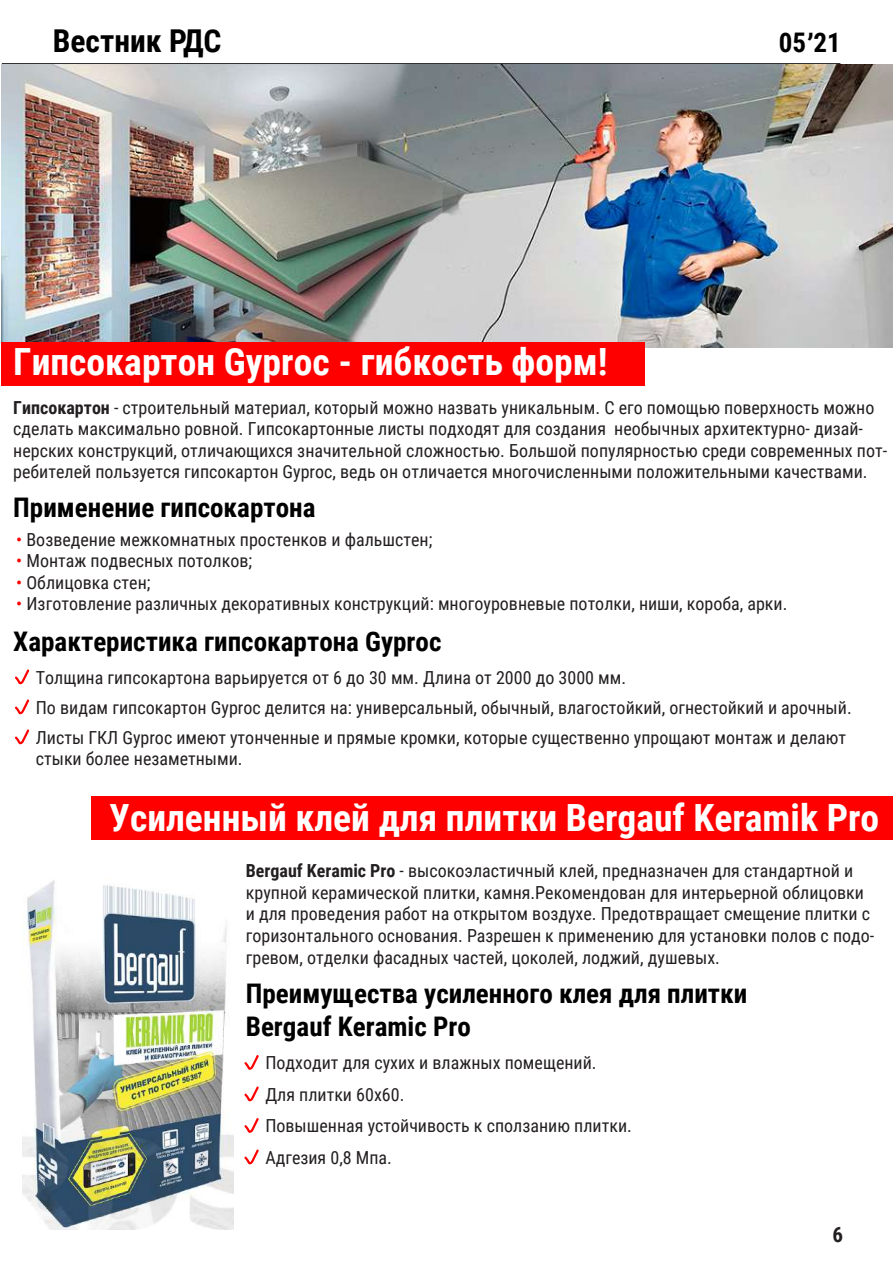
<style>
.page{position:relative;width:893px;height:1263px;background:#fff}
.page>*{position:absolute;margin:0;border:0;box-sizing:border-box;transform-origin:0 0}
.t1{font:700 37.5px "Roboto Condensed";color:#fff}
.t2{font:700 31.5px "Roboto Condensed";color:#000}
.t3{font:700 27px/32.4px "Roboto Condensed";color:#000}
.t4{font:700 21px "Roboto Condensed";color:#231f20}
.t5{font:18px/21.6px "Roboto Condensed";color:#231f20}
.s1{font-weight:700}
.s2{color:#f00}
</style>
<div class="page">
<hr style="left:2px;top:63px;width:838px;height:1px;background:#000">
<img style="left:1px;top:65px;width:892px;height:283px">
<div style="left:1px;top:342px;width:644px;height:44px;background:#f00"></div>
<svg style="left:15px;top:669px;width:15px;height:16px"></svg>
<svg style="left:15px;top:699px;width:15px;height:16px"></svg>
<svg style="left:15px;top:729px;width:15px;height:16px"></svg>
<div style="left:91px;top:796px;width:802px;height:44px;background:#f00"></div>
<img style="left:22px;top:880px;width:212px;height:349px">
<svg style="left:244px;top:1055px;width:15px;height:15px"></svg>
<svg style="left:244px;top:1086px;width:15px;height:16px"></svg>
<svg style="left:244px;top:1118px;width:15px;height:15px"></svg>
<svg style="left:244px;top:1149px;width:15px;height:16px"></svg>
<h2 class="t2" style="left:53px;top:19px;width:170px">Вестник РДС</h2>
<h3 class="t3" style="left:779px;top:26px;width:63px">05 21</h3>
<h3 class="t3" style="left:807px;top:9px;width:8px">,</h3>
<h1 class="t1" style="left:13px;top:335px;width:596px">Гипсокартон Gyproc - гибкость форм!</h1>
<p class="t5" style="left:13px;top:396px;width:875px"><span class="s1">Гипсокартон</span> - строительный материал, который можно назвать уникальным. С его помощью поверхность можно сделать максимально ровной. Гипсокартонные листы подходят для создания необычных архитектурно- дизай&shy;нерских конструкций, отличающихся значительной сложностью. Большой популярностью среди современных пот&shy;ребителей пользуется гипсокартон Gyproc, ведь он отличается многочисленными положительными качествами.</p>
<h3 class="t3" style="left:13px;top:490px;width:304px">Применение гипсокартона</h3>
<p class="t5" style="left:16px;top:528px;width:417px"><span class="s2">•</span> Возведение межкомнатных простенков и фальшстен;</p>
<p class="t5" style="left:16px;top:549px;width:237px"><span class="s2">•</span> Монтаж подвесных потолков;</p>
<p class="t5" style="left:16px;top:571px;width:136px"><span class="s2">•</span> Облицовка стен;</p>
<p class="t5" style="left:16px;top:592px;width:773px"><span class="s2">•</span> Изготовление различных декоративных конструкций: многоуровневые потолки, ниши, короба, арки.</p>
<h3 class="t3" style="left:13px;top:624px;width:430px">Характеристика гипсокартона Gyproc</h3>
<p class="t5" style="left:36px;top:661px;width:817px;line-height:30px">Толщина гипсокартона варьируется от 6 до 30 мм. Длина от 2000 до 3000 мм.<br>По видам гипсокартон Gyproc делится на: универсальный, обычный, влагостойкий, огнестойкий и арочный.<br>Листы ГКЛ Gyproc имеют утонченные и прямые кромки, которые существенно упрощают монтаж и делают</p>
<p class="t5" style="left:36px;top:747px;width:208px">стыки более незаметными.</p>
<h1 class="t1" style="left:109px;top:791px;width:771px">Усиленный клей для плитки Bergauf Keramik Pro</h1>
<p class="t5" style="left:246px;top:859px;width:630px"><span class="s1">Bergauf Keramic Pro</span> - высокоэластичный клей, предназначен для стандартной и крупной керамической плитки, камня.Рекомендован для интерьерной облицовки и для проведения работ на открытом воздухе. Предотвращает смещение плитки с горизонтального основания. Разрешен к применению для установки полов с подо&shy;гревом, отделки фасадных частей, цоколей, лоджий, душевых.</p>
<h3 class="t3" style="left:246px;top:976px;width:503px">Преимущества усиленного клея для плитки<br>Bergauf Keramic Pro</h3>
<p class="t5" style="left:265px;top:1046px;width:368px;line-height:31.5px">Подходит для сухих и влажных помещений.<br>Для плитки 60х60.<br>Повышенная устойчивость к сползанию плитки.<br>Адгезия 0,8 Мпа.</p>
<p class="t4" style="left:832px;top:1219px;width:12px">6</p>
</div>
